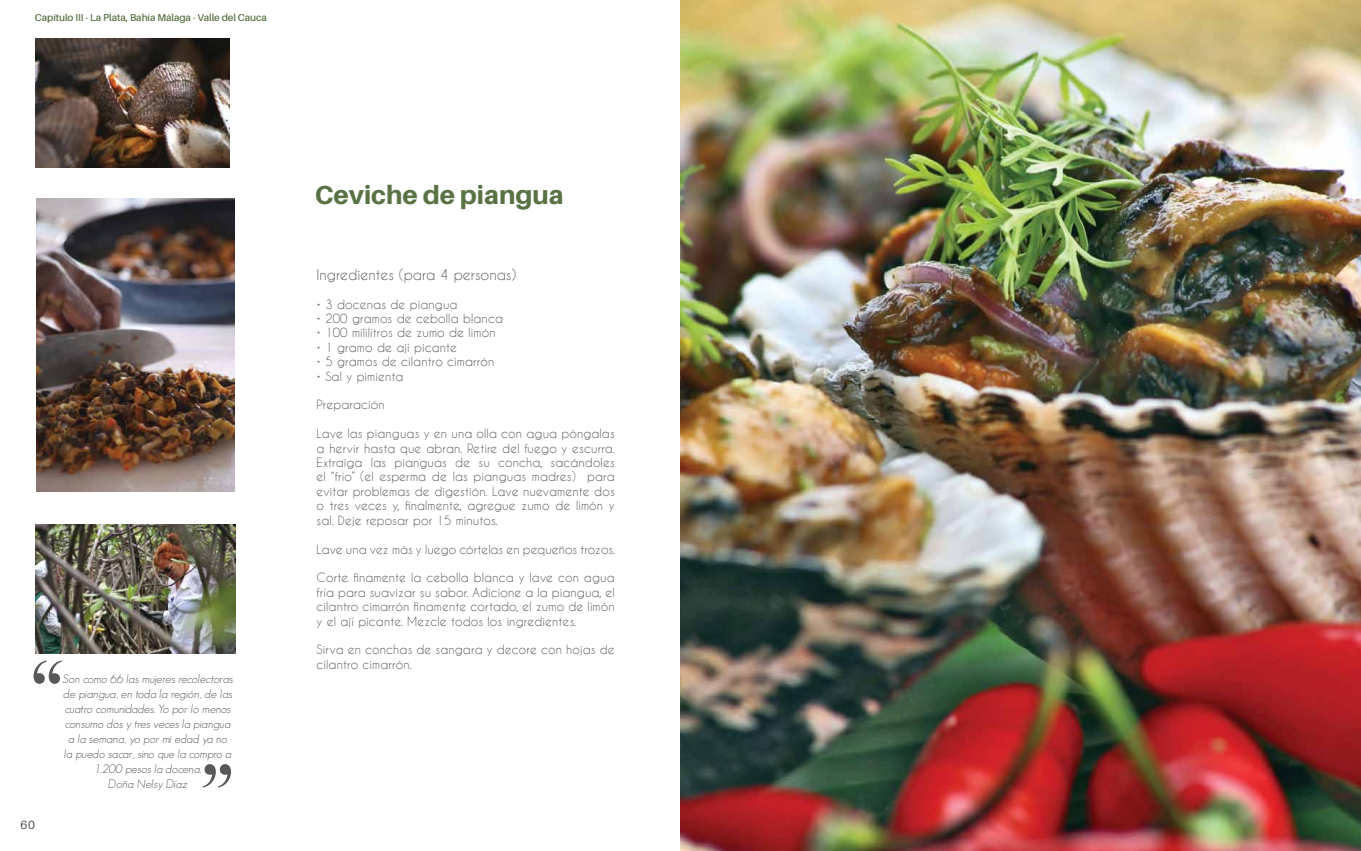
<style>
.page{position:relative;width:1361px;height:851px;background:#fff}
.page>*{position:absolute;margin:0;border:0;box-sizing:border-box;transform-origin:0 0}
.t1{font:800 26px "Aileron";color:#597244}
.t2{font:14px "Caviar Dreams";color:#58595b}
.t3{font:12px/14.4px "Caviar Dreams";letter-spacing:.01em;color:#58595b;text-align:justify}
.t4{font:italic 300 12px/15px "Geosans";color:#58595b;text-align:center}
.t5{font:12px "Aileron";color:#58595b}
.t6{font:600 10px "Aileron";letter-spacing:-.01em;color:#597244}
</style>
<div class="page">
<img style="left:36px;top:39px;width:194px;height:129px">
<svg style="left:34px;top:660px;width:28px;height:23px"></svg>
<svg style="left:203px;top:764px;width:28px;height:23px"></svg>
<img style="left:680px;top:0;width:681px;height:850px">
<img style="left:37px;top:198px;width:197px;height:293px">
<img style="left:36px;top:524px;width:199px;height:129px">
<p class="t6" style="left:35px;top:12px;width:233px">Capítulo III - La Plata, Bahía Málaga - Valle del Cauca</p>
<p class="t5" style="left:20px;top:818px;width:16px">60</p>
<p class="t4" style="left:63px;top:670px;width:172px">Son como 66 las mujeres recolectoras de piangua, en toda la región, de las cuatro comunidades. Yo por lo menos consumo dos y tres veces la piangua a la semana, yo por mi edad ya no<br>la puedo sacar, sino que la compro a<br>1.200 pesos la docena.<br>Doña Nelsy Díaz</p>
<h1 class="t1" style="left:315px;top:180px;width:250px">Ceviche de piangua</h1>
<p class="t2" style="left:317px;top:266px;width:201px">Ingredientes (para 4 personas)</p>
<p class="t3" style="left:317px;top:296px;width:142px">• 3 docenas de piangua</p>
<p class="t3" style="left:317px;top:311px;width:188px">• 200 gramos de cebolla blanca</p>
<p class="t3" style="left:317px;top:325px;width:181px">• 100 mililitros de zumo de limón</p>
<p class="t3" style="left:317px;top:340px;width:142px">• 1 gramo de ají picante</p>
<p class="t3" style="left:317px;top:354px;width:179px">• 5 gramos de cilantro cimarrón</p>
<p class="t3" style="left:317px;top:368px;width:88px">• Sal y pimienta</p>
<p class="t3" style="left:317px;top:397px;width:70px">Preparación</p>
<p class="t3" style="left:317px;top:426px;width:300px">Lave las pianguas y en una olla con agua póngalas a hervir hasta que abran. Retire del fuego y escurra.<br>Extraiga las pianguas de su concha, sacándoles el “frío” (el esperma de las pianguas madres) para evitar problemas de digestión. Lave nuevamente dos o tres veces y, finalmente, agregue zumo de limón y sal. Deje reposar por 15 minutos.</p>
<p class="t3" style="left:317px;top:541px;width:300px">Lave una vez más y luego córtelas en pequeños trozos.</p>
<p class="t3" style="left:317px;top:570px;width:300px">Corte finamente la cebolla blanca y lave con agua fría para suavizar su sabor. Adicione a la piangua, el cilantro cimarrón finamente cortado, el zumo de limón y el ají picante. Mezcle todos los ingredientes.</p>
<p class="t3" style="left:317px;top:642px;width:300px">Sirva en conchas de sangara y decore con hojas de cilantro cimarrón.</p>
</div>
